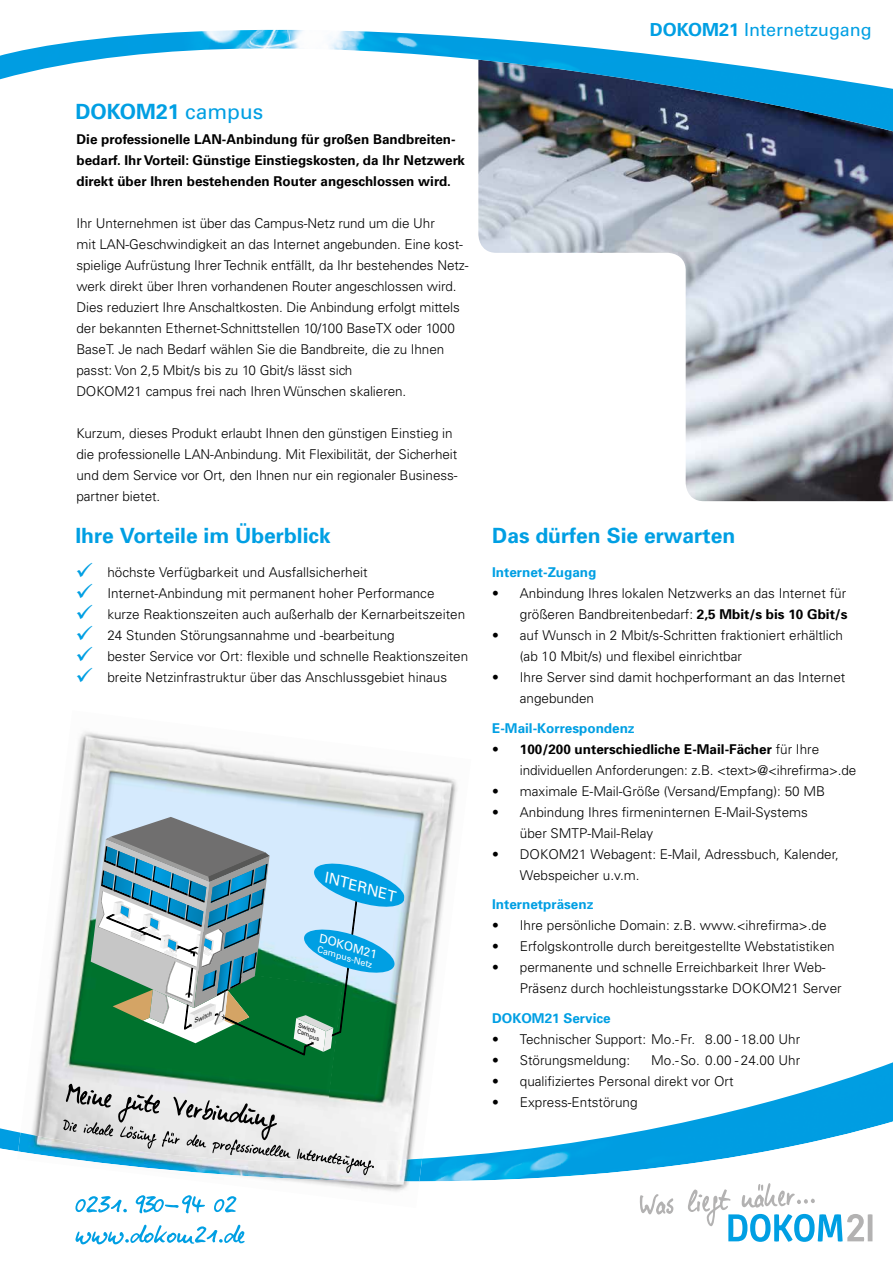
<style>
.page{position:relative;width:893px;height:1263px;background:#fff}
.page>*{position:absolute;margin:0;border:0;box-sizing:border-box;transform-origin:0 0}
.t1{font:700 21px "Univers";color:#009fe3}
.t2{font:18px "Univers";color:#009fe3}
.t3{font:15px "Univers";color:#fff}
.t4{font:300 13.5px/21px "Univers";color:#000}
.t5{font:700 13.5px/21px "Univers";color:#000}
.t6{font:700 13.5px "Univers";color:#009fe3}
.t7{font:12px "Univers";color:#fff}
.t8{font:9px "Univers";color:#fff}
.t9{font:italic 6px/6px "Univers";color:#000}
.s1{font-weight:700}
.s2{font-weight:400}
.s3{color:#009fe3}
</style>
<div class="page">
<img style="left:703px;top:1062px;width:190px;height:56px">
<svg style="left:0;top:1118px;width:893px;height:127px"></svg>
<img style="left:478px;top:134px;width:415px;height:367px">
<svg style="left:640px;top:1194px;width:33px;height:20px"></svg>
<svg style="left:687px;top:1183px;width:185px;height:59px"></svg>
<svg style="left:478px;top:131px;width:415px;height:3px"></svg>
<img style="left:478px;top:91px;width:415px;height:40px">
<svg style="left:0;top:29px;width:893px;height:62px"></svg>
<svg style="left:75px;top:1208px;width:161px;height:5px"></svg>
<svg style="left:75px;top:1225px;width:170px;height:19px"></svg>
<img style="left:54px;top:731px;width:267px;height:218px">
<img style="left:321px;top:762px;width:150px;height:400px">
<img style="left:20px;top:949px;width:323px;height:184px">
<img style="left:18px;top:1133px;width:404px;height:48px">
<img style="left:17px;top:1151px;width:402px;height:57px">
<svg style="left:91px;top:817px;width:315px;height:239px;background:#77aba8"></svg>
<svg style="left:63px;top:1084px;width:311px;height:91px"></svg>
<h2 class="t2" style="left:650px;top:18px;width:223px"><span class="s1">DOKOM21</span> Internetzugang</h2>
<h1 class="t1" style="left:75px;top:99px;width:189px">DOKOM21 <span class="s2">campus</span></h1>
<p class="t5" style="left:77px;top:128px;width:390px">Die professionelle LAN-Anbindung für großen Bandbreiten&shy;bedarf. Ihr Vorteil: Günstige Einstiegskosten, da Ihr Netzwerk direkt über Ihren bestehenden Router angeschlossen wird.</p>
<p class="t4" style="left:77px;top:212px;width:394px">Ihr Unternehmen ist über das Campus-Netz rund um die Uhr<br>mit LAN-Geschwindigkeit an das Internet angebunden. Eine kost&shy;spielige Aufrüstung Ihrer Technik entfällt, da Ihr bestehendes Netz&shy;werk direkt über Ihren vorhandenen Router angeschlossen wird.<br>Dies reduziert Ihre Anschaltkosten. Die Anbindung erfolgt mittels der bekannten Ethernet-Schnittstellen 10/100 BaseTX oder 1000<br>BaseT. Je nach Bedarf wählen Sie die Bandbreite, die zu Ihnen passt: Von 2,5 Mbit/s bis zu 10 Gbit/s lässt sich<br>DOKOM21 campus frei nach Ihren Wünschen skalieren.</p>
<p class="t4" style="left:77px;top:422px;width:382px">Kurzum, dieses Produkt erlaubt Ihnen den günstigen Einstieg in die professionelle LAN-Anbindung. Mit Flexibilität, der Sicherheit und dem Service vor Ort, den Ihnen nur ein regionaler Business&shy;partner bietet.</p>
<h1 class="t1" style="left:75px;top:522px;width:257px">Ihre Vorteile im Überblick</h1>
<p class="t4" style="left:75px;top:561px;width:294px"><span class="s3">✓</span> höchste Verfügbarkeit und Ausfallsicherheit</p>
<p class="t4" style="left:75px;top:582px;width:361px"><span class="s3">✓</span> Internet-Anbindung mit permanent hoher Performance</p>
<p class="t4" style="left:75px;top:603px;width:391px"><span class="s3">✓</span> kurze Reaktionszeiten auch außerhalb der Kernarbeitszeiten</p>
<p class="t4" style="left:75px;top:624px;width:321px"><span class="s3">✓</span> 24 Stunden Störungsannahme und -bearbeitung</p>
<p class="t4" style="left:75px;top:645px;width:394px"><span class="s3">✓</span> bester Service vor Ort: flexible und schnelle Reaktionszeiten</p>
<p class="t4" style="left:75px;top:666px;width:373px"><span class="s3">✓</span> breite Netzinfrastruktur über das Anschlussgebiet hinaus</p>
<p class="t9" style="left:192px;top:1019px;width:20px;rotate:-25deg">Switch</p>
<p class="t3" style="left:328px;top:868px;width:75px;rotate:16deg">INTERNET</p>
<p class="t7" style="left:322px;top:931px;width:61px;rotate:16deg">DOKOM21</p>
<p class="t8" style="left:319px;top:944px;width:58px;rotate:16deg">Campus-Netz</p>
<p class="t9" style="left:300px;top:1022px;width:26px;rotate:22deg">Switch<br>Campus</p>
<h1 class="t1" style="left:492px;top:522px;width:245px">Das dürfen Sie erwarten</h1>
<p class="t6" style="left:492px;top:564px;width:106px">Internet-Zugang</p>
<p class="t4" style="left:492px;top:582px;width:357px;text-align:right">• Anbindung Ihres lokalen Netzwerks an das Internet für größeren Bandbreitenbedarf: <span class="s1">2,5 Mbit/s bis 10 Gbit/s</span></p>
<p class="t4" style="left:520px;top:624px;width:325px;text-indent:-28px">• auf Wunsch in 2 Mbit/s-Schritten fraktioniert erhältlich (ab 10 Mbit/s) und flexibel einrichtbar</p>
<p class="t4" style="left:520px;top:667px;width:327px;text-indent:-28px">• Ihre Server sind damit hochperformant an das Internet angebunden</p>
<p class="t6" style="left:492px;top:719px;width:144px">E-Mail-Korrespondenz</p>
<p class="t4" style="left:520px;top:738px;width:338px;text-indent:-28px">• <span class="s1">100/200 unterschiedliche E-Mail-Fächer</span> für Ihre individuellen Anforderungen: z.B. &lt;text&gt;@&lt;ihrefirma&gt;.de</p>
<p class="t4" style="left:492px;top:780px;width:334px">• maximale E-Mail-Größe (Versand/Empfang): 50 MB</p>
<p class="t4" style="left:520px;top:801px;width:290px;text-indent:-28px">• Anbindung Ihres firmeninternen E-Mail-Systems über SMTP-Mail-Relay</p>
<p class="t4" style="left:520px;top:843px;width:321px;text-indent:-28px">• DOKOM21 Webagent: E-Mail, Adressbuch, Kalender,<br>Webspeicher u.v.m.</p>
<p class="t6" style="left:492px;top:896px;width:103px">Internetpräsenz</p>
<p class="t4" style="left:492px;top:915px;width:336px">• Ihre persönliche Domain: z.B. www.&lt;ihrefirma&gt;.de</p>
<p class="t4" style="left:492px;top:936px;width:344px">• Erfolgskontrolle durch bereitgestellte Webstatistiken</p>
<p class="t4" style="left:520px;top:957px;width:323px;text-indent:-28px">• permanente und schnelle Erreichbarkeit Ihrer Web-<br>Präsenz durch hochleistungsstarke DOKOM21 Server</p>
<p class="t6" style="left:492px;top:1009px;width:120px">DOKOM21 Service</p>
<p class="t4" style="left:492px;top:1028px;width:309px">• Technischer Support: Mo.-Fr. 8.00 - 18.00 Uhr</p>
<p class="t4" style="left:492px;top:1049px;width:139px">• Störungsmeldung:</p>
<p class="t4" style="left:651px;top:1049px;width:150px">Mo.-So. 0.00 - 24.00 Uhr</p>
<p class="t4" style="left:492px;top:1070px;width:243px">• qualifiziertes Personal direkt vor Ort</p>
<p class="t4" style="left:492px;top:1091px;width:147px">• Express-Entstörung</p>
</div>
